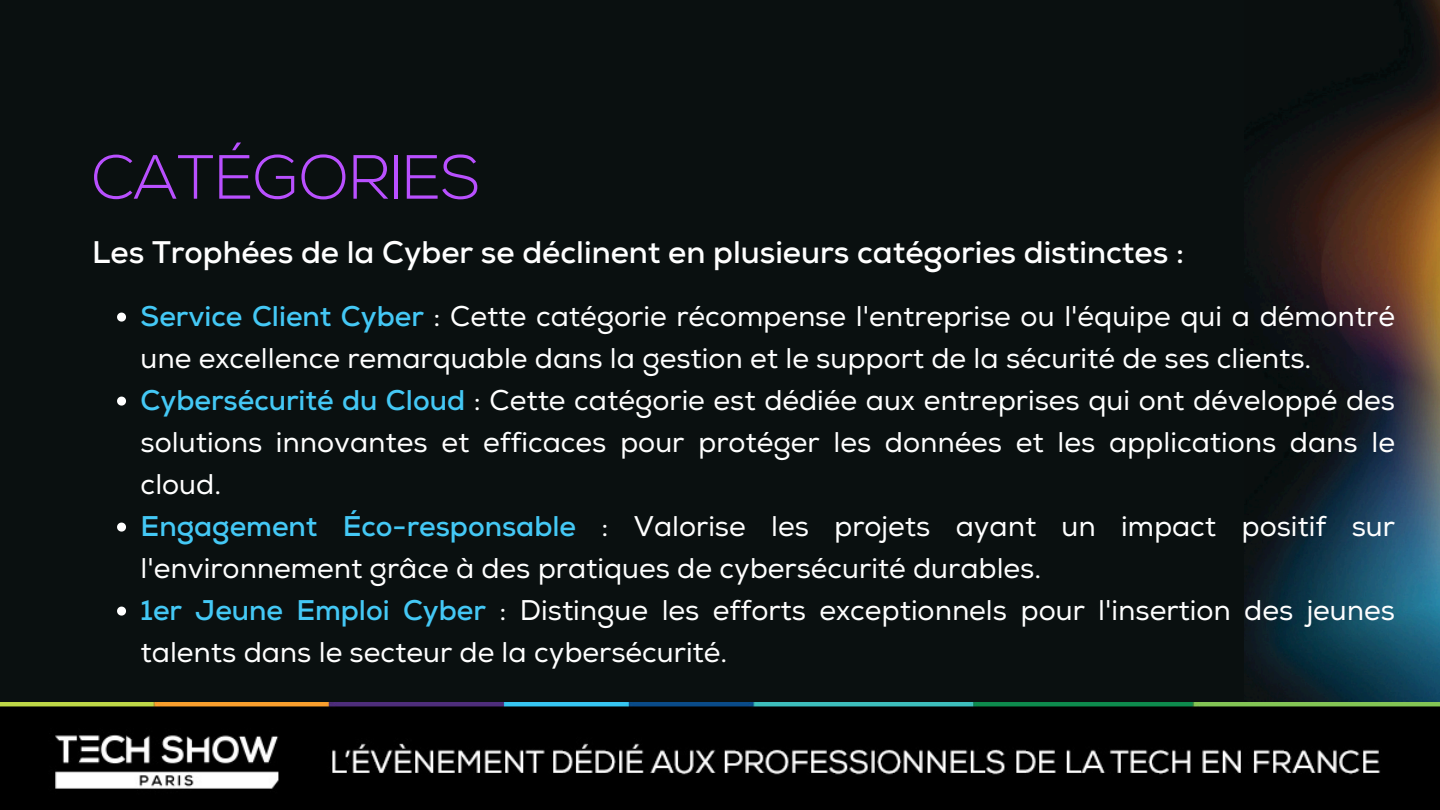
<style>
.page{position:relative;width:1440px;height:810px;background:#0a1010}
.page>*{position:absolute;margin:0;border:0;box-sizing:border-box;transform-origin:0 0}
.t1{font:300 62.3px "Nexa";color:#b950ff}
.t2{font:700 31.2px "Nexa";color:#fff}
.t3{font:28.4px/42px "Nexa";color:#fff}
.s1{font-weight:700;color:#44c8f5}
</style>
<div class="page">
<img style="left:1244px;top:0;width:196px;height:702px">
<img style="left:0;top:702px;width:1440px;height:108px">
<svg style="left:117px;top:313px;width:9px;height:9px"></svg>
<svg style="left:117px;top:397px;width:9px;height:9px"></svg>
<svg style="left:117px;top:523px;width:9px;height:9px"></svg>
<svg style="left:117px;top:607px;width:9px;height:9px"></svg>
<p class="t1" style="left:92px;top:152px;width:390px">CATÉGORIES</p>
<h1 class="t2" style="left:92px;top:234px;width:1093px">Les Trophées de la Cyber se déclinent en plusieurs catégories distinctes :</h1>
<p class="t3" style="left:141px;top:296px;width:1256px"><span class="s1">Service Client Cyber</span> : Cette catégorie récompense l'entreprise ou l'équipe qui a démontré une excellence remarquable dans la gestion et le support de la sécurité de ses clients.</p>
<p class="t3" style="left:141px;top:380px;width:1256px;text-align:justify"><span class="s1">Cybersécurité du Cloud</span> : Cette catégorie est dédiée aux entreprises qui ont développé des solutions innovantes et efficaces pour protéger les données et les applications dans le cloud.</p>
<p class="t3" style="left:141px;top:506px;width:1256px"><span class="s1">Engagement Éco-responsable</span> : Valorise les projets ayant un impact positif sur l'environnement grâce à des pratiques de cybersécurité durables.</p>
<p class="t3" style="left:141px;top:590px;width:1256px"><span class="s1">1er Jeune Emploi Cyber</span> : Distingue les efforts exceptionnels pour l'insertion des jeunes talents dans le secteur de la cybersécurité.</p>
</div>
